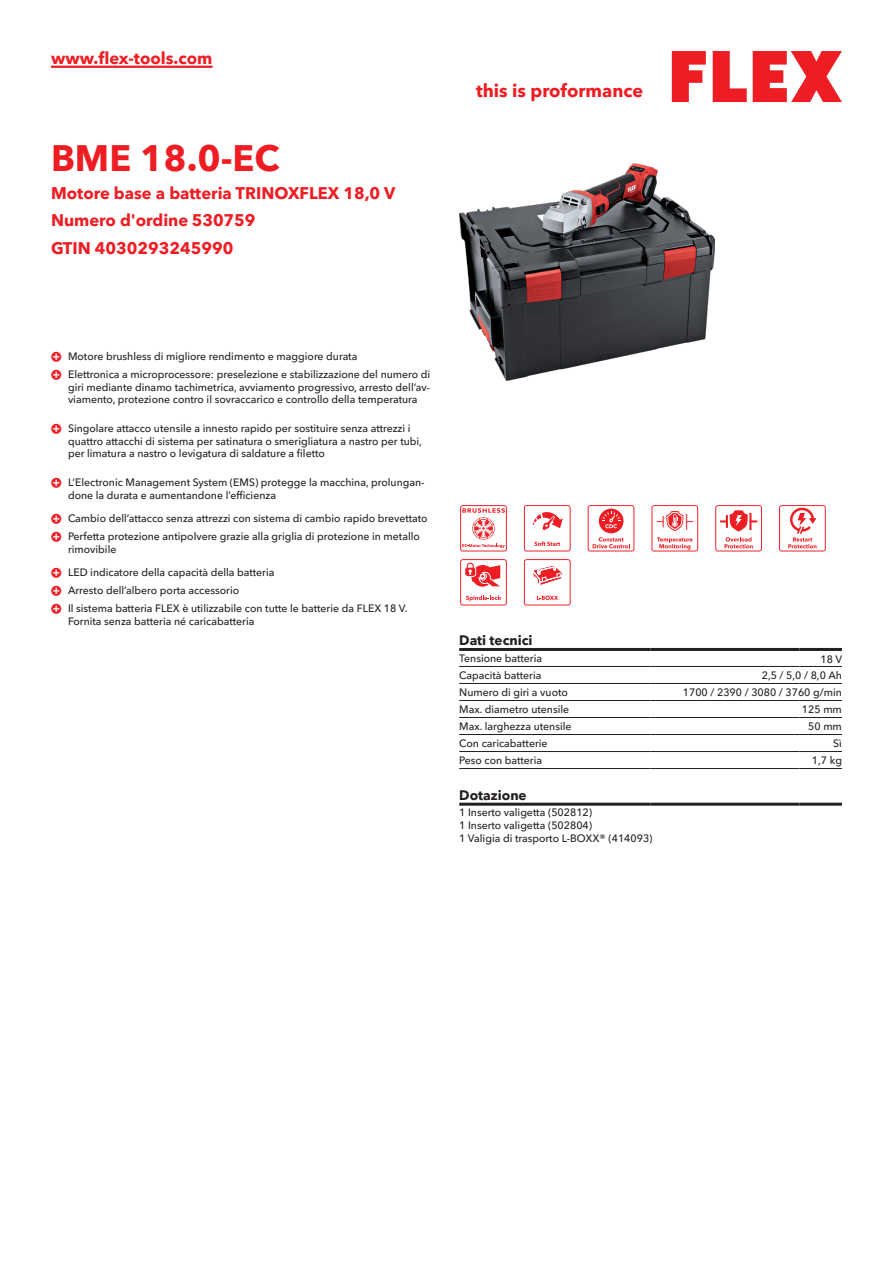
<style>
.page{position:relative;width:893px;height:1263px;background:#fff}
.page>*{position:absolute;margin:0;border:0;box-sizing:border-box;transform-origin:0 0}
.CB_AF_Product-name{font:700 36px "Avenir Next W1 G";color:#ee1d23}
.t1{font:700 18px "Avenir Next W1 G";color:#ee1d23}
.CB_AF_Product-short{font:700 16.5px "Avenir Next W1 G";color:#ee1d23}
.CB_AF_Order-number{font:700 16.5px "Avenir Next W1 G";color:#ee1d23}
.CB_AF_Table-headline{font:700 13.5px "Avenir Next W1 G";color:#231f20}
.CB_AF_Table-specific{font:500 10.5px/12.6px "Avenir Next W1 G";color:#231f20}
</style>
<div class="page">
<svg style="left:672px;top:51px;width:34px;height:51px"></svg>
<svg style="left:713px;top:51px;width:34px;height:51px"></svg>
<svg style="left:753px;top:51px;width:89px;height:51px"></svg>
<hr style="left:51px;top:66px;width:162px;height:2px;background:#ee1d23">
<img style="left:459px;top:163px;width:255px;height:218px">
<hr style="left:459px;top:666px;width:192px;height:1px;background:#231f20">
<hr style="left:651px;top:666px;width:148px;height:1px;background:#231f20">
<hr style="left:799px;top:666px;width:43px;height:1px;background:#231f20">
<hr style="left:459px;top:683px;width:192px;height:1px;background:#231f20">
<hr style="left:651px;top:683px;width:148px;height:1px;background:#231f20">
<hr style="left:799px;top:683px;width:43px;height:1px;background:#231f20">
<hr style="left:459px;top:700px;width:192px;height:1px;background:#231f20">
<hr style="left:651px;top:700px;width:148px;height:1px;background:#231f20">
<hr style="left:799px;top:700px;width:43px;height:1px;background:#231f20">
<hr style="left:459px;top:717px;width:192px;height:1px;background:#231f20">
<hr style="left:651px;top:717px;width:148px;height:1px;background:#231f20">
<hr style="left:799px;top:717px;width:43px;height:1px;background:#231f20">
<hr style="left:459px;top:734px;width:192px;height:1px;background:#231f20">
<hr style="left:651px;top:734px;width:148px;height:1px;background:#231f20">
<hr style="left:799px;top:734px;width:43px;height:1px;background:#231f20">
<hr style="left:459px;top:751px;width:192px;height:1px;background:#231f20">
<hr style="left:651px;top:751px;width:148px;height:1px;background:#231f20">
<hr style="left:799px;top:751px;width:43px;height:1px;background:#231f20">
<hr style="left:459px;top:768px;width:192px;height:1px;background:#231f20">
<hr style="left:651px;top:768px;width:148px;height:1px;background:#231f20">
<hr style="left:799px;top:768px;width:43px;height:1px;background:#231f20">
<hr style="left:459px;top:648px;width:192px;height:3px;background:#231f20">
<hr style="left:651px;top:648px;width:148px;height:3px;background:#231f20">
<hr style="left:799px;top:648px;width:43px;height:3px;background:#231f20">
<hr style="left:459px;top:803px;width:192px;height:3px;background:#231f20">
<hr style="left:651px;top:803px;width:148px;height:3px;background:#231f20">
<hr style="left:799px;top:803px;width:43px;height:3px;background:#231f20">
<svg style="left:460px;top:505px;width:47px;height:46px"></svg>
<svg style="left:524px;top:505px;width:47px;height:46px"></svg>
<svg style="left:588px;top:505px;width:46px;height:46px"></svg>
<svg style="left:651px;top:505px;width:47px;height:46px"></svg>
<svg style="left:715px;top:505px;width:47px;height:46px"></svg>
<svg style="left:779px;top:505px;width:47px;height:46px"></svg>
<svg style="left:460px;top:559px;width:47px;height:46px"></svg>
<svg style="left:524px;top:559px;width:47px;height:46px"></svg>
<h3 class="CB_AF_Product-short" style="left:51px;top:45px;width:163px">www.flex-tools.com</h3>
<p class="CB_AF_Product-name" style="left:51px;top:130px;width:230px">BME 18.0-EC</p>
<p class="CB_AF_Product-short" style="left:51px;top:180px;width:346px">Motore base a batteria TRINOXFLEX 18,0 V</p>
<p class="CB_AF_Order-number" style="left:51px;top:207px;width:206px">Numero d'ordine 530759</p>
<p class="CB_AF_Order-number" style="left:51px;top:235px;width:184px">GTIN 4030293245990</p>
<h2 class="t1" style="left:476px;top:77px;width:169px">this is proformance</h2>
<p class="CB_AF_Table-specific" style="left:68px;top:349px;width:291px">Motore brushless di migliore rendimento e maggiore durata</p>
<p class="CB_AF_Table-specific" style="left:68px;top:367px;width:364px;text-align:justify">Elettronica a microprocessore: preselezione e stabilizzazione del numero di giri mediante dinamo tachimetrica, avviamento progressivo, arresto dell’av&shy;viamento, protezione contro il sovraccarico e controllo della temperatura</p>
<p class="CB_AF_Table-specific" style="left:68px;top:421px;width:355px">Singolare attacco utensile a innesto rapido per sostituire senza attrezzi i quattro attacchi di sistema per satinatura o smerigliatura a nastro per tubi, per limatura a nastro o levigatura di saldature a filetto</p>
<p class="CB_AF_Table-specific" style="left:68px;top:475px;width:358px">L’Electronic Management System (EMS) protegge la macchina, prolungan&shy;done la durata e aumentandone l’efficienza</p>
<p class="CB_AF_Table-specific" style="left:68px;top:511px;width:361px">Cambio dell’attacco senza attrezzi con sistema di cambio rapido brevettato</p>
<p class="CB_AF_Table-specific" style="left:68px;top:529px;width:353px">Perfetta protezione antipolvere grazie alla griglia di protezione in metallo rimovibile</p>
<p class="CB_AF_Table-specific" style="left:68px;top:565px;width:208px">LED indicatore della capacità della batteria</p>
<p class="CB_AF_Table-specific" style="left:68px;top:583px;width:173px">Arresto dell’albero porta accessorio</p>
<p class="CB_AF_Table-specific" style="left:68px;top:601px;width:341px">Il sistema batteria FLEX è utilizzabile con tutte le batterie da FLEX 18 V.<br>Fornita senza batteria né caricabatteria</p>
<p class="CB_AF_Table-headline" style="left:459px;top:630px;width:75px">Dati tecnici</p>
<p class="CB_AF_Table-specific" style="left:459px;top:651px;width:84px">Tensione batteria</p>
<p class="CB_AF_Table-specific" style="left:820px;top:652px;width:23px">18 V</p>
<p class="CB_AF_Table-specific" style="left:459px;top:668px;width:84px">Capacità batteria</p>
<p class="CB_AF_Table-specific" style="left:762px;top:668px;width:82px">2,5 / 5,0 / 8,0 Ah</p>
<p class="CB_AF_Table-specific" style="left:459px;top:685px;width:110px">Numero di giri a vuoto</p>
<p class="CB_AF_Table-specific" style="left:683px;top:685px;width:161px">1700 / 2390 / 3080 / 3760 g/min</p>
<p class="CB_AF_Table-specific" style="left:459px;top:702px;width:111px">Max. diametro utensile</p>
<p class="CB_AF_Table-specific" style="left:802px;top:702px;width:41px">125 mm</p>
<p class="CB_AF_Table-specific" style="left:459px;top:719px;width:114px">Max. larghezza utensile</p>
<p class="CB_AF_Table-specific" style="left:808px;top:719px;width:35px">50 mm</p>
<p class="CB_AF_Table-specific" style="left:459px;top:736px;width:90px">Con caricabatterie</p>
<p class="CB_AF_Table-specific" style="left:833px;top:736px;width:10px">Sì</p>
<p class="CB_AF_Table-specific" style="left:459px;top:753px;width:84px">Peso con batteria</p>
<p class="CB_AF_Table-specific" style="left:812px;top:753px;width:32px">1,7 kg</p>
<p class="CB_AF_Table-headline" style="left:459px;top:784px;width:69px">Dotazione</p>
<p class="CB_AF_Table-specific" style="left:459px;top:805px;width:195px">1 Inserto valigetta (502812)<br>1 Inserto valigetta (502804)<br>1 Valigia di trasporto L-BOXX® (414093)</p>
</div>
